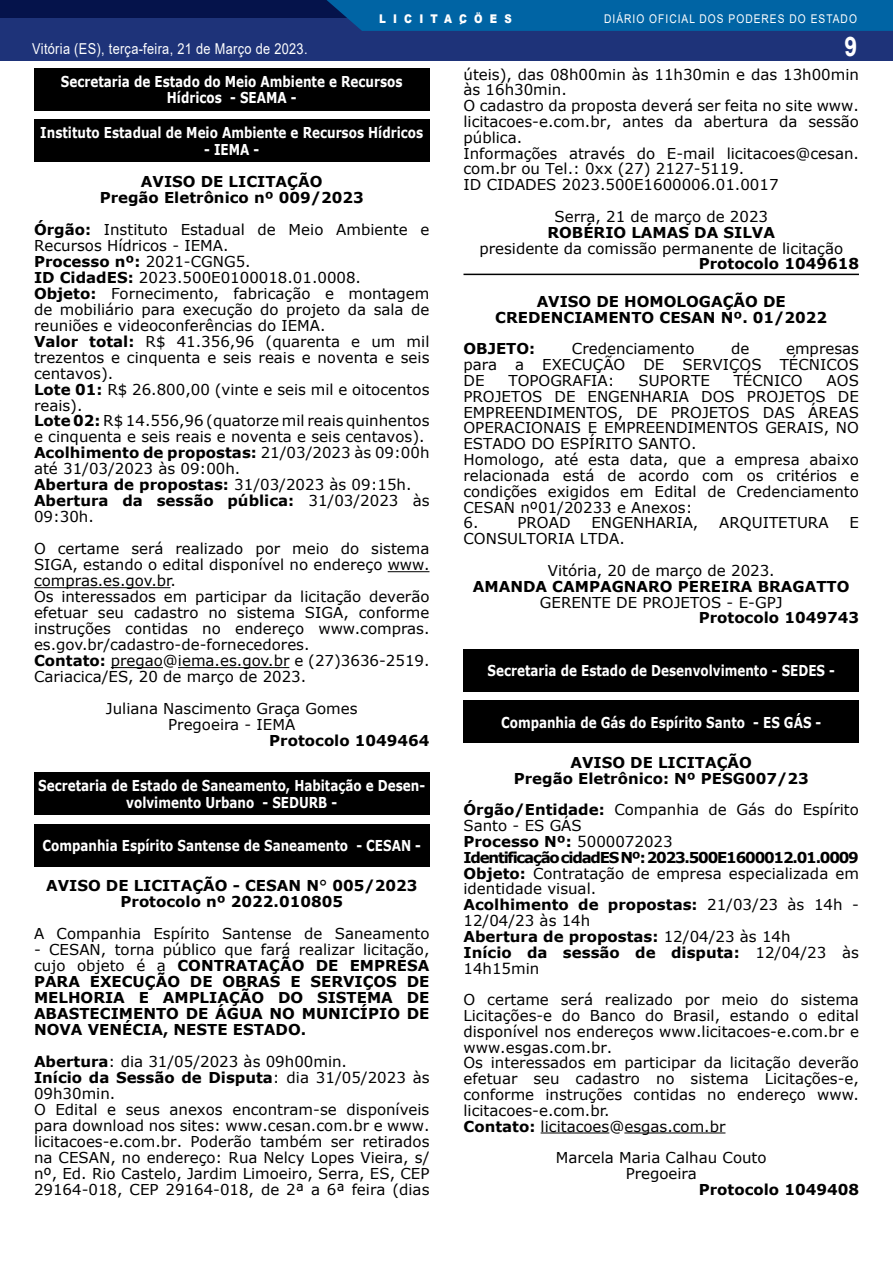
<style>
.page{position:relative;width:893px;height:1263px;background:#fff}
.page>*{position:absolute;margin:0;border:0;box-sizing:border-box;transform-origin:0 0}
.t1{font:700 27px "Arial";color:#fff;scale:.85 1}
.t2{font:15px/16px "Verdana";color:#000}
.t3{font:700 15px/15.9px "Verdana";color:#000;text-align:center}
.t4{font:700 15px/16.5px "Verdana";color:#fff;text-align:center;scale:.8 1}
.t5{font:15px "Arial";letter-spacing:.025em;color:#fff;scale:.85 1}
.t6{font:12px "Arial";letter-spacing:.1em;color:#fff;scale:.85 1}
.t7{font:900 12px "Arial";letter-spacing:.7em;color:#fff;scale:.85 1}
.s1{font-weight:700}
.s2{font-weight:400}
</style>
<div class="page">
<div style="left:1px;top:0;width:892px;height:61px;background:#1e3379"></div>
<div style="left:1px;top:0;width:892px;height:18px;background:#05134b"></div>
<hr style="left:388px;top:571px;width:41px;height:1px;background:#000">
<hr style="left:34px;top:587px;width:136px;height:1px;background:#000">
<hr style="left:111px;top:667px;width:52px;height:1px;background:#000">
<hr style="left:178px;top:667px;width:111px;height:1px;background:#000">
<div style="left:34px;top:68px;width:395px;height:43px;background:#000"></div>
<div style="left:34px;top:120px;width:395px;height:42px;background:#000"></div>
<div style="left:34px;top:772px;width:395px;height:43px;background:#000"></div>
<div style="left:34px;top:824px;width:395px;height:42px;background:#000"></div>
<hr style="left:463px;top:274px;width:396px;height:1px;background:#000">
<hr style="left:541px;top:1132px;width:68px;height:1px;background:#000">
<hr style="left:624px;top:1132px;width:101px;height:1px;background:#000">
<div style="left:463px;top:649px;width:396px;height:43px;background:#000"></div>
<div style="left:463px;top:701px;width:396px;height:42px;background:#000"></div>
<div style="left:327px;top:0;width:566px;height:31px;background:#0064a4"></div>
<p class="t7" style="left:379px;top:10px;width:157px">LICITACÖES</p>
<p class="t6" style="left:604px;top:10px;width:299px">DIÁRIO OFICIAL DOS PODERES DO ESTADO</p>
<p class="t5" style="left:32px;top:38px;width:325px">Vitória (ES), terça-feira, 21 de Março de 2023.</p>
<p class="t4" style="left:61px;top:73px;width:429px">Secretaria de Estado do Meio Ambiente e Recursos<br>Hídricos - SEAMA -</p>
<p class="t4" style="left:40px;top:124px;width:480px">Instituto Estadual de Meio Ambiente e Recursos Hídricos</p>
<p class="t4" style="left:204px;top:141px;width:70px">- IEMA -</p>
<p class="t3" style="left:100px;top:173px;width:266px">AVISO DE LICITAÇÃO<br>Pregão Eletrônico nº 009/2023</p>
<p class="t2" style="left:34px;top:221px;width:397px"><span class="s1">Órgão:</span> Instituto Estadual de Meio Ambiente e Recursos Hídricos - IEMA.<br><span class="s1">Processo nº:</span> 2021-CGNG5.<br><span class="s1">ID CidadES:</span> 2023.500E0100018.01.0008.<br><span class="s1">Objeto:</span> Fornecimento, fabricação e montagem de mobiliário para execução do projeto da sala de reuniões e videoconferências do IEMA.<br><span class="s1">Valor total:</span> R$ 41.356,96 (quarenta e um mil trezentos e cinquenta e seis reais e noventa e seis centavos).<br><span class="s1">Lote 01:</span> R$ 26.800,00 (vinte e seis mil e oitocentos reais).<br><span class="s1">Lote 02:</span> R$ 14.556,96 (quatorze mil reais quinhentos e cinquenta e seis reais e noventa e seis centavos).<br><span class="s1">Acolhimento de propostas:</span> 21/03/2023 às 09:00h até 31/03/2023 às 09:00h.<br><span class="s1">Abertura de propostas:</span> 31/03/2023 às 09:15h.<br><span class="s1">Abertura da sessão pública:</span> 31/03/2023 às 09:30h.</p>
<p class="t2" style="left:34px;top:541px;width:397px">O certame será realizado por meio do sistema SIGA, estando o edital disponível no endereço www. compras.es.gov.br.<br>Os interessados em participar da licitação deverão efetuar seu cadastro no sistema SIGA, conforme instruções contidas no endereço www.compras. es.gov.br/cadastro-de-fornecedores.<br><span class="s1">Contato:</span> pregao@iema.es.gov.br e (27)3636-2519.<br>Cariacica/ES, 20 de março de 2023.</p>
<p class="t2" style="left:106px;top:700px;width:253px;text-align:center">Juliana Nascimento Graça Gomes<br>Pregoeira - IEMA</p>
<p class="t3" style="left:269px;top:732px;width:162px">Protocolo 1049464</p>
<p class="t4" style="left:38px;top:777px;width:485px">Secretaria de Estado de Saneamento, Habitação e Desen&shy;volvimento Urbano - SEDURB -</p>
<p class="t4" style="left:42px;top:837px;width:475px">Companhia Espírito Santense de Saneamento - CESAN -</p>
<p class="t3" style="left:46px;top:877px;width:373px">AVISO DE LICITAÇÃO - CESAN N<span class="s2">°</span> 005/2023<br>Protocolo nº 2022.010805</p>
<p class="t2" style="left:34px;top:925px;width:397px">A Companhia Espírito Santense de Saneamento</p>
<p class="t3" style="left:34px;top:941px;width:397px;text-align:justify"><span class="s2">- CESAN, torna público que fará realizar licitação, cujo objeto é a</span> CONTRATAÇÃO DE EMPRESA PARA EXECUÇÃO DE OBRAS E SERVIÇOS DE MELHORIA E AMPLIAÇÃO DO SISTEMA DE ABASTECIMENTO DE ÁGUA NO MUNICÍPIO DE NOVA VENÉCIA, NESTE ESTADO.</p>
<p class="t2" style="left:34px;top:1053px;width:397px"><span class="s1">Abertura</span>: dia 31/05/2023 às 09h00min.<br><span class="s1">Início da Sessão de Disputa</span>: dia 31/05/2023 às 09h30min.<br>O Edital e seus anexos encontram-se disponíveis para download nos sites: www.cesan.com.br e www. licitacoes-e.com.br. Poderão também ser retirados na CESAN, no endereço: Rua Nelcy Lopes Vieira, s/ nº, Ed. Rio Castelo, Jardim Limoeiro, Serra, ES, CEP 29164-018, CEP 29164-018, de 2ª a 6ª feira (dias</p>
<h1 class="t1" style="left:844px;top:27px;width:17px">9</h1>
<p class="t2" style="left:463px;top:66px;width:397px">úteis), das 08h00min às 11h30min e das 13h00min às 16h30min.<br>O cadastro da proposta deverá ser feita no site www. licitacoes-e.com.br, antes da abertura da sessão pública.<br>Informações através do E-mail licitacoes@cesan. com.br ou Tel.: 0xx (27) 2127-5119.<br>ID CIDADES 2023.500E1600006.01.0017</p>
<p class="t2" style="left:554px;top:208px;width:215px">Serra, 21 de março de 2023</p>
<p class="t3" style="left:547px;top:224px;width:229px">ROBÉRIO LAMAS DA SILVA</p>
<p class="t2" style="left:479px;top:240px;width:365px">presidente da comissão permanente de licitação</p>
<p class="t3" style="left:699px;top:256px;width:162px">Protocolo 1049618</p>
<p class="t3" style="left:495px;top:293px;width:333px">AVISO DE HOMOLOGAÇÃO DE<br>CREDENCIAMENTO CESAN Nº. 01/2022</p>
<p class="t3" style="left:463px;top:341px;width:73px">OBJETO:</p>
<p class="t2" style="left:572px;top:341px;width:124px">Credenciamento</p>
<p class="t2" style="left:731px;top:341px;width:20px">de</p>
<p class="t2" style="left:463px;top:341px;width:397px;text-align:justify;text-indent:323px">empresas para a EXECUÇÃO DE SERVIÇOS TÉCNICOS DE</p>
<p class="t2" style="left:508px;top:372px;width:108px">TOPOGRAFIA:</p>
<p class="t2" style="left:639px;top:372px;width:73px">SUPORTE</p>
<p class="t2" style="left:734px;top:372px;width:70px">TÉCNICO</p>
<p class="t2" style="left:463px;top:372px;width:397px;text-indent:363px">AOS<br>PROJETOS DE ENGENHARIA DOS PROJETOS DE<br>EMPREENDIMENTOS, DE PROJETOS DAS ÁREAS<br>OPERACIONAIS E EMPREENDIMENTOS GERAIS, NO<br>ESTADO DO ESPÍRITO SANTO.<br>Homologo, até esta data, que a empresa abaixo relacionada está de acordo com os critérios e condições exigidos em Edital de Credenciamento<br>CESAN nº01/20233 e Anexos:<br>6.</p>
<p class="t2" style="left:517px;top:515px;width:55px">PROAD</p>
<p class="t2" style="left:591px;top:515px;width:109px">ENGENHARIA,</p>
<p class="t2" style="left:719px;top:515px;width:111px">ARQUITETURA</p>
<p class="t2" style="left:849px;top:515px;width:11px">E</p>
<p class="t2" style="left:548px;top:523px;width:228px;line-height:31.7px;text-indent:-84px">CONSULTORIA LTDA.<br>Vitória, 20 de março de 2023.</p>
<p class="t3" style="left:473px;top:578px;width:378px">AMANDA CAMPAGNARO PEREIRA BRAGATTO</p>
<p class="t2" style="left:540px;top:594px;width:244px">GERENTE DE PROJETOS - E-GPJ</p>
<p class="t3" style="left:699px;top:610px;width:162px">Protocolo 1049743</p>
<p class="t4" style="left:488px;top:662px;width:436px">Secretaria de Estado de Desenvolvimento - SEDES -</p>
<p class="t4" style="left:501px;top:714px;width:402px">Companhia de Gás do Espírito Santo - ES GÁS -</p>
<p class="t3" style="left:514px;top:754px;width:296px">AVISO DE LICITAÇÃO<br>Pregão Eletrônico: Nº PESG007/23</p>
<p class="t2" style="left:463px;top:802px;width:397px"><span class="s1">Órgão/Entidade:</span> Companhia de Gás do Espírito<br>Santo - ES GÁS<br><span class="s1">Processo Nº:</span> 5000072023<br><span class="s1">Identificação cidadES Nº: 2023.500E1600012.01.0009<br>Objeto:</span> Contratação de empresa especializada em identidade visual.<br><span class="s1">Acolhimento de propostas:</span> 21/03/23 às 14h -<br>12/04/23 às 14h<br><span class="s1">Abertura de propostas:</span> 12/04/23 às 14h<br><span class="s1">Início da sessão de disputa:</span> 12/04/23 às<br>14h15min</p>
<p class="t2" style="left:463px;top:991px;width:397px">O certame será realizado por meio do sistema Licitações-e do Banco do Brasil, estando o edital disponível nos endereços www.licitacoes-e.com.br e www.esgas.com.br.<br>Os interessados em participar da licitação deverão efetuar seu cadastro no sistema Licitações-e, conforme instruções contidas no endereço www. licitacoes-e.com.br.<br><span class="s1">Contato:</span> licitacoes@esgas.com.br</p>
<p class="t2" style="left:556px;top:1150px;width:212px;text-align:center">Marcela Maria Calhau Couto<br>Pregoeira</p>
<p class="t3" style="left:699px;top:1181px;width:162px">Protocolo 1049408</p>
</div>
